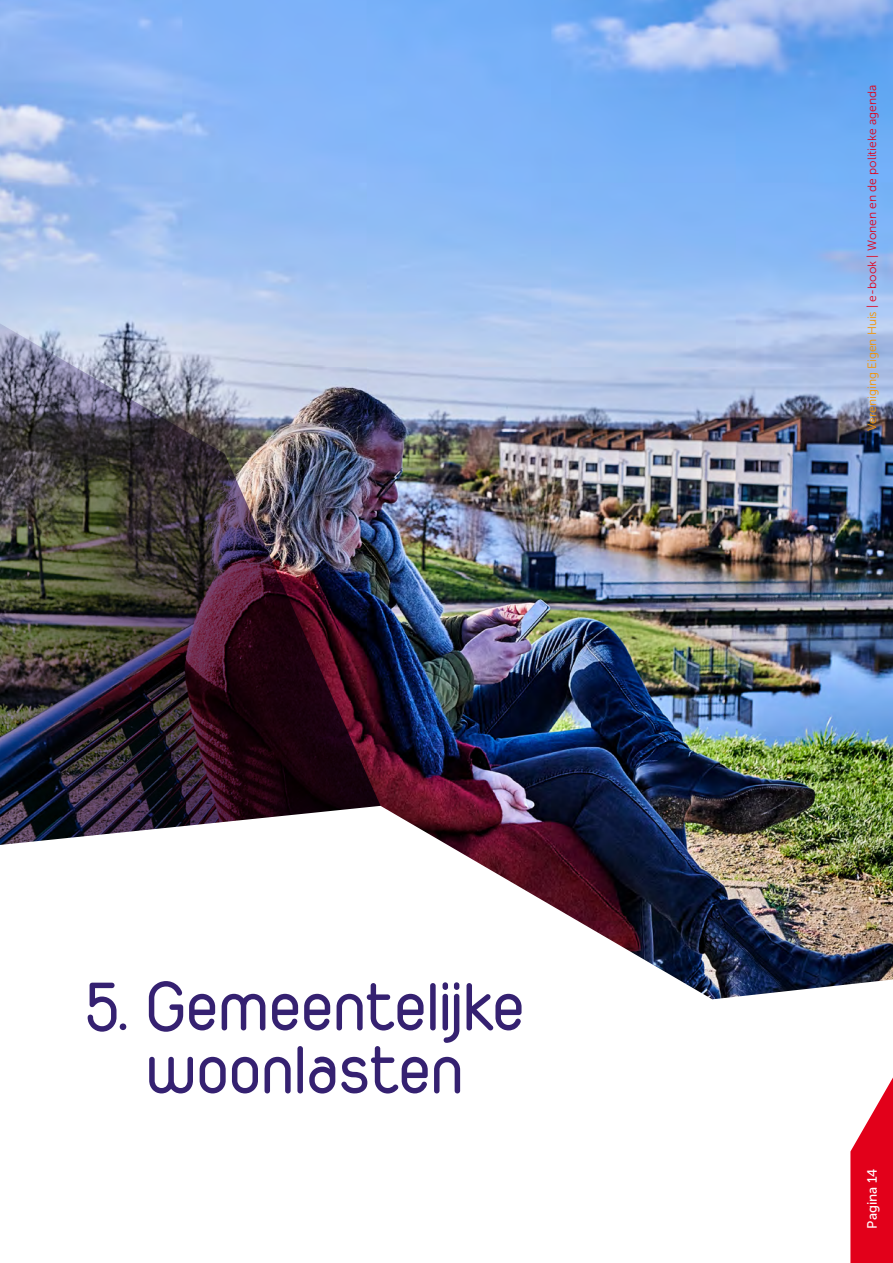
<style>
.page{position:relative;width:893px;height:1263px;background:#fff}
.page>*{position:absolute;margin:0;border:0;box-sizing:border-box;transform-origin:0 0}
.t1{font:72px/63px "VEH";color:#352171;text-align:center}
.t2{font:13.5px "Museo Sans 500";color:#fff}
.t3{font:12px "Museo Sans 300";color:#e2001a}
.s1{color:#f39400}
</style>
<div class="page">
<img style="left:0;top:0;width:893px;height:806px">
<img style="left:0;top:257px;width:383px;height:549px">
<img style="left:0;top:806px;width:893px;height:194px">
<svg style="left:850px;top:1077px;width:43px;height:186px"></svg>
<h1 class="t1" style="left:85px;top:975px;width:441px">5. Gemeentelijke woonlasten</h1>
<p class="t3" style="left:866px;top:431px;width:347px;rotate:-90deg"><span class="s1">Vereniging Eigen Huis</span> | e-book | Wonen en de politieke agenda</p>
<p class="t2" style="left:865px;top:1228px;width:61px;rotate:-90deg">Pagina 14</p>
</div>
